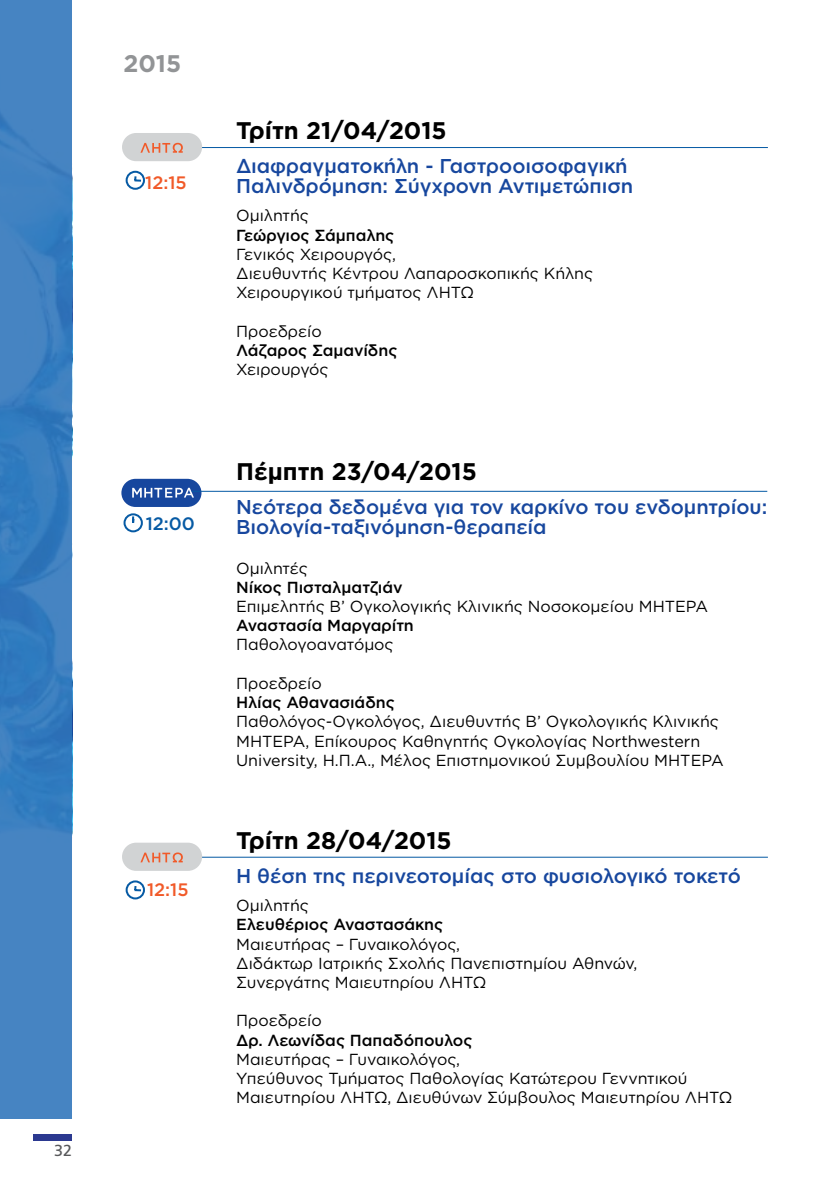
<style>
.page{position:relative;width:840px;height:1191px;background:#fff}
.page>*{position:absolute;margin:0;border:0;box-sizing:border-box;transform-origin:0 0}
.t1{font:700 24px "Gotham Greek";color:#000}
.t2{font:700 24px "Gotham Greek";color:#929496}
.t3{font:500 20px/20px "Gotham Greek";color:#17479e}
.t4{font:500 18px "Gotham Greek";color:#f15a29}
.t5{font:500 18px "Gotham Greek";color:#065aa4}
.t6{font:16px/19.2px "Gotham Greek";color:#000}
.t7{font:500 16px "Gotham Greek";color:#000}
.t8{font:16px "PF Catalog";color:#58595b}
</style>
<div class="page">
<div style="left:34px;top:1134px;width:38px;height:6px;background:#2b3990"></div>
<hr style="left:192px;top:147px;width:575px;height:1px;background:#065aa4">
<div style="left:122px;top:133px;width:80px;height:28px;background:#d1d3d4;border-radius:14px"></div>
<svg style="left:140px;top:143px;width:43px;height:10px"></svg>
<svg style="left:125px;top:170px;width:20px;height:20px"></svg>
<div style="left:121px;top:479px;width:80px;height:28px;background:#17479e;border-radius:14px"></div>
<svg style="left:132px;top:488px;width:62px;height:9px"></svg>
<hr style="left:192px;top:491px;width:574px;height:1px;background:#065aa4">
<svg style="left:123px;top:513px;width:20px;height:20px"></svg>
<hr style="left:192px;top:856px;width:575px;height:1px;background:#065aa4">
<div style="left:122px;top:842px;width:80px;height:29px;background:#d1d3d4;border-radius:14px"></div>
<svg style="left:140px;top:852px;width:43px;height:10px"></svg>
<svg style="left:125px;top:880px;width:20px;height:20px"></svg>
<svg style="left:0;top:0;width:72px;height:1119px;background:#3d7fc0"></svg>
<p class="t8" style="left:54px;top:1141px;width:19px">32</p>
<h1 class="t2" style="left:123px;top:50px;width:59px">2015</h1>
<p class="t4" style="left:145px;top:173px;width:43px">12:15</p>
<p class="t5" style="left:146px;top:513px;width:51px">12:00</p>
<p class="t4" style="left:147px;top:879px;width:43px">12:15</p>
<h1 class="t1" style="left:236px;top:117px;width:212px">Τρίτη 21/04/2015</h1>
<p class="t3" style="left:236px;top:156px;width:398px">Διαφραγματοκήλη - Γαστροοισοφαγική<br>Παλινδρόμηση: Σύγχρονη Αντιμετώπιση</p>
<p class="t6" style="left:236px;top:206px;width:74px">Ομιλητής</p>
<p class="t7" style="left:236px;top:226px;width:160px">Γεώργιος Σάμπαλης</p>
<p class="t6" style="left:236px;top:244px;width:358px">Γενικός Χειρουργός,<br>Διευθυντής Κέντρου Λαπαροσκοπικής Κήλης<br>Χειρουργικού τμήματος ΛΗΤΩ</p>
<p class="t6" style="left:236px;top:321px;width:87px">Προεδρείο</p>
<p class="t7" style="left:236px;top:341px;width:163px">Λάζαρος Σαμανίδης</p>
<p class="t6" style="left:236px;top:359px;width:94px">Χειρουργός</p>
<h1 class="t1" style="left:236px;top:458px;width:242px">Πέμπτη 23/04/2015</h1>
<p class="t3" style="left:236px;top:497px;width:532px">Νεότερα δεδομένα για τον καρκίνο του ενδομητρίου:<br>Βιολογία-ταξινόμηση-θεραπεία</p>
<p class="t6" style="left:236px;top:558px;width:73px">Ομιλητές</p>
<p class="t7" style="left:236px;top:578px;width:168px">Νίκος Πισταλματζιάν</p>
<p class="t6" style="left:236px;top:596px;width:473px">Επιμελητής Β’ Ογκολογικής Κλινικής Νοσοκομείου ΜΗΤΕΡΑ</p>
<p class="t7" style="left:236px;top:616px;width:179px">Αναστασία Μαργαρίτη</p>
<p class="t6" style="left:236px;top:635px;width:159px">Παθολογοανατόμος</p>
<p class="t6" style="left:236px;top:673px;width:87px">Προεδρείο</p>
<p class="t7" style="left:236px;top:693px;width:160px">Ηλίας Αθανασιάδης</p>
<p class="t6" style="left:236px;top:711px;width:489px">Παθολόγος-Ογκολόγος, Διευθυντής Β’ Ογκολογικής Κλινικής<br>ΜΗΤΕΡΑ, Επίκουρος Καθηγητής Ογκολογίας Northwestern<br>University, Η.Π.Α., Μέλος Επιστημονικού Συμβουλίου ΜΗΤΕΡΑ</p>
<h1 class="t1" style="left:236px;top:826px;width:217px">Τρίτη 28/04/2015</h1>
<p class="t3" style="left:236px;top:865px;width:506px">Η θέση της περινεοτομίας στο φυσιολογικό τοκετό</p>
<p class="t6" style="left:236px;top:895px;width:74px">Ομιλητής</p>
<p class="t7" style="left:236px;top:915px;width:208px">Ελευθέριος Αναστασάκης</p>
<p class="t6" style="left:236px;top:934px;width:403px">Μαιευτήρας – Γυναικολόγος,<br>Διδάκτωρ Ιατρικής Σχολής Πανεπιστημίου Αθηνών,<br>Συνεργάτης Μαιευτηρίου ΛΗΤΩ</p>
<p class="t6" style="left:236px;top:1010px;width:87px">Προεδρείο</p>
<p class="t7" style="left:236px;top:1030px;width:238px">Δρ. Λεωνίδας Παπαδόπουλος</p>
<p class="t6" style="left:236px;top:1049px;width:497px">Μαιευτήρας – Γυναικολόγος,<br>Υπεύθυνος Τμήματος Παθολογίας Κατώτερου Γεννητικού<br>Μαιευτηρίου ΛΗΤΩ, Διευθύνων Σύμβουλος Μαιευτηρίου ΛΗΤΩ</p>
</div>
